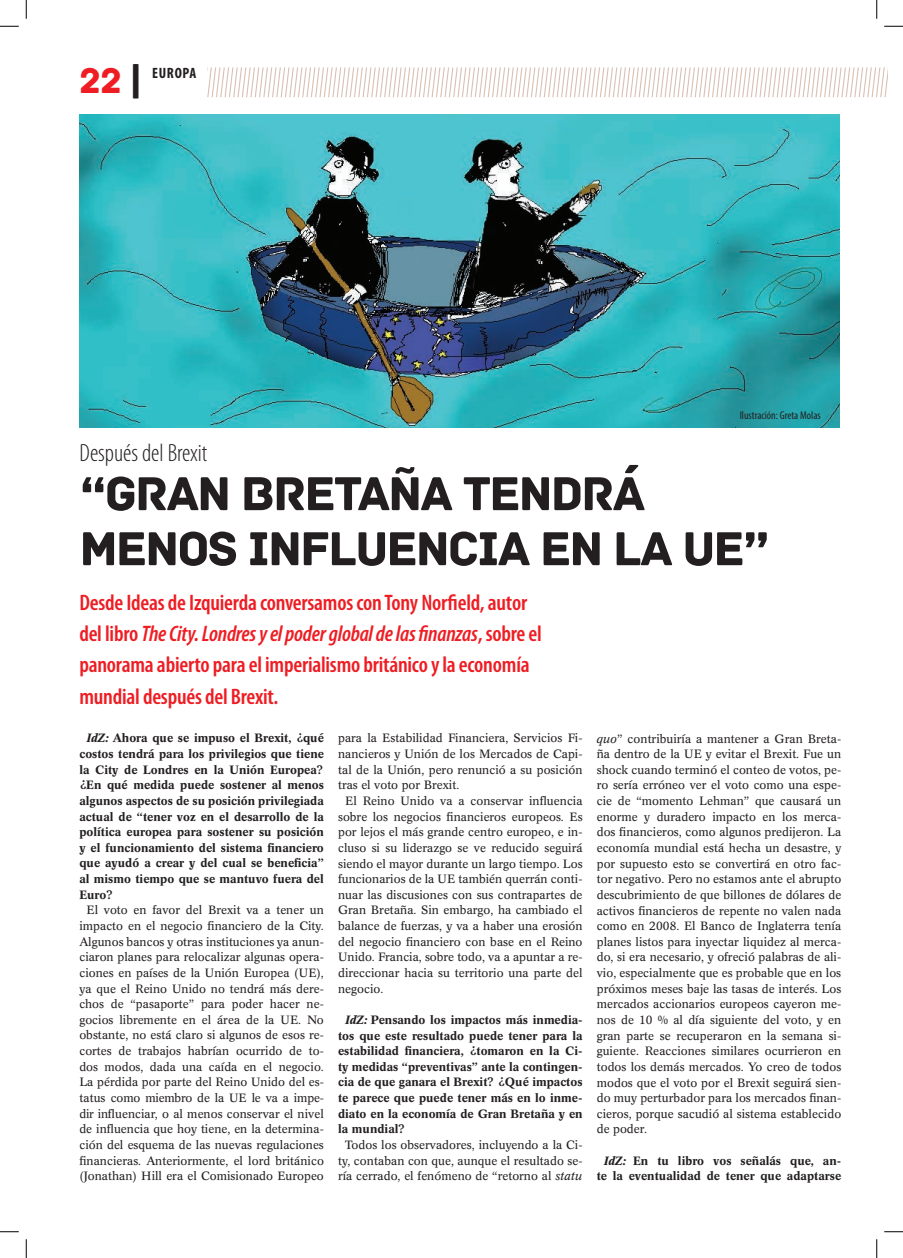
<style>
.page{position:relative;width:903px;height:1258px;background:#fff}
.page>*{position:absolute;margin:0;border:0;box-sizing:border-box;transform-origin:0 0}
.t1{font:50px/55px "Archive";letter-spacing:-.04em;color:#231f20}
.t2{font:37.5px "Archive";color:#ee1d23}
.t3{font:300 condensed 25px "Myriad Pro";color:#231f20}
.t4{font:600 condensed 22.5px/31.2px "Myriad Pro";letter-spacing:-.01em;color:#ee1d23}
.t5{font:700 condensed 15px "Myriad Pro";letter-spacing:.045em;color:#231f20}
.t6{font:11.88px/15.6px "Concorde BE";color:#231f20;text-align:center}
.t7{font:500 11.88px/15.6px "Concorde BE";color:#231f20;text-align:justify}
.t8{font:condensed 11.25px "Myriad Pro";color:#231f20}
.s1{font-family:"Signika";font-weight:700;color:#231f20}
.s2{font-style:italic}
</style>
<div class="page">
<svg style="left:207px;top:67px;width:680px;height:30px"></svg>
<img style="left:79px;top:115px;width:761px;height:312px">
<svg style="left:0;top:25px;width:19px;height:2px"></svg>
<svg style="left:884px;top:25px;width:19px;height:2px"></svg>
<svg style="left:0;top:1231px;width:19px;height:1px"></svg>
<svg style="left:884px;top:1231px;width:19px;height:1px"></svg>
<svg style="left:25px;top:0;width:2px;height:19px"></svg>
<svg style="left:25px;top:1239px;width:2px;height:18px"></svg>
<svg style="left:876px;top:0;width:1px;height:19px"></svg>
<svg style="left:876px;top:1239px;width:1px;height:18px"></svg>
<h2 class="t2" style="left:79px;top:59px;width:63px">22 <span class="s1">|</span></h2>
<p class="t5" style="left:152px;top:64px;width:46px">EUROPA</p>
<p class="t8" style="left:740px;top:408px;width:83px">Ilustración: Greta Molas</p>
<h3 class="t3" style="left:79px;top:439px;width:129px">Después del Brexit</h3>
<h1 class="t1" style="left:79px;top:466px;width:692px">“GRAN BRETAÑA TENDRÁ<br>MENOS INFLUENCIA EN LA UE”</h1>
<h3 class="t4" style="left:79px;top:587px;width:464px">Desde Ideas de Izquierda conversamos con Tony Norfield, autor del libro <span class="s2">The City. Londres y el poder global de las finanzas</span>, sobre el panorama abierto para el imperialismo británico y la economía mundial después del Brexit.</h3>
<p class="t7" style="left:79px;top:730px;width:246px;text-indent:7px"><span class="s2">IdZ:</span> Ahora que se impuso el Brexit, ¿qué costos tendrá para los privilegios que tiene la City de Londres en la Unión Europea? ¿En qué medida puede sostener al menos algunos aspectos de su posición privilegiada actual de “tener voz en el desarrollo de la política europea para sostener su posición y el funcionamiento del sistema financiero que ayudó a crear y del cual se beneficia” al mismo tiempo que se mantuvo fuera del Euro?</p>
<p class="t6" style="left:79px;top:902px;width:246px">El voto en favor del Brexit va a tener un impacto en el negocio financiero de la City.<br>Algunos bancos y otras instituciones ya anun&shy;ciaron planes para relocalizar algunas opera&shy;ciones en países de la Unión Europea (UE), ya que el Reino Unido no tendrá más dere&shy;chos de “pasaporte” para poder hacer ne&shy;gocios libremente en el área de la UE. No obstante, no está claro si algunos de esos re&shy;cortes de trabajos habrían ocurrido de to&shy;dos modos, dada una caída en el negocio.<br>La pérdida por parte del Reino Unido del es&shy;tatus como miembro de la UE le va a impe&shy;dir influenciar, o al menos conservar el nivel de influencia que hoy tiene, en la determina&shy;ción del esquema de las nuevas regulaciones financieras. Anteriormente, el lord británico (Jonathan) Hill era el Comisionado Europeo</p>
<p class="t6" style="left:338px;top:730px;width:246px">para la Estabilidad Financiera, Servicios Fi-</p>
<p class="t6" style="left:338px;top:746px;width:246px">nancieros y Unión de los Mercados de Capi-</p>
<p class="t6" style="left:338px;top:761px;width:246px">tal de la Unión, pero renunció a su posición</p>
<p class="t6" style="left:338px;top:777px;width:123px">tras el voto por Brexit.</p>
<p class="t6" style="left:345px;top:793px;width:239px">El Reino Unido va a conservar influencia</p>
<p class="t6" style="left:338px;top:808px;width:246px">sobre los negocios financieros europeos. Es</p>
<p class="t6" style="left:338px;top:824px;width:246px">por lejos el más grande centro europeo, e in-</p>
<p class="t6" style="left:338px;top:840px;width:246px">cluso si su liderazgo se ve reducido seguirá</p>
<p class="t6" style="left:338px;top:855px;width:246px">siendo el mayor durante un largo tiempo. Los</p>
<p class="t6" style="left:338px;top:871px;width:246px">funcionarios de la UE también querrán conti-</p>
<p class="t6" style="left:338px;top:886px;width:246px">nuar las discusiones con sus contrapartes de</p>
<p class="t6" style="left:338px;top:902px;width:246px">Gran Bretaña. Sin embargo, ha cambiado el</p>
<p class="t6" style="left:338px;top:918px;width:246px">balance de fuerzas, y va a haber una erosión</p>
<p class="t6" style="left:338px;top:933px;width:246px">del negocio financiero con base en el Reino</p>
<p class="t6" style="left:338px;top:949px;width:246px">Unido. Francia, sobre todo, va a apuntar a re-</p>
<p class="t6" style="left:338px;top:965px;width:246px">direccionar hacia su territorio una parte del</p>
<p class="t6" style="left:338px;top:980px;width:47px">negocio.</p>
<p class="t7" style="left:338px;top:1011px;width:246px;text-indent:7px"><span class="s2">IdZ:</span> Pensando los impactos más inmedia&shy;tos que este resultado puede tener para la estabilidad financiera, ¿tomaron en la Ci&shy;ty medidas “preventivas” ante la contingen&shy;cia de que ganara el Brexit? ¿Qué impactos te parece que puede tener más en lo inme&shy;diato en la economía de Gran Bretaña y en la mundial?</p>
<p class="t6" style="left:338px;top:1137px;width:246px">Todos los observadores, incluyendo a la Ci&shy;ty, contaban con que, aunque el resultado se&shy;ría cerrado, el fenómeno de “retorno al <span class="s2">statu</span></p>
<p class="t6" style="left:597px;top:730px;width:246px;text-align:justify"><span class="s2">quo</span>” contribuiría a mantener a Gran Breta&shy;ña dentro de la UE y evitar el Brexit. Fue un shock cuando terminó el conteo de votos, pe&shy;ro sería erróneo ver el voto como una espe&shy;cie de “momento Lehman” que causará un enorme y duradero impacto en los merca&shy;dos financieros, como algunos predijeron. La economía mundial está hecha un desastre, y por supuesto esto se convertirá en otro fac&shy;tor negativo. Pero no estamos ante el abrupto descubrimiento de que billones de dólares de activos financieros de repente no valen nada como en 2008. El Banco de Inglaterra tenía planes listos para inyectar liquidez al merca&shy;do, si era necesario, y ofreció palabras de ali&shy;vio, especialmente que es probable que en los próximos meses baje las tasas de interés. Los mercados accionarios europeos cayeron me&shy;nos de 10 % al día siguiente del voto, y en gran parte se recuperaron en la semana si&shy;guiente. Reacciones similares ocurrieron en todos los demás mercados. Yo creo de todos modos que el voto por el Brexit seguirá sien&shy;do muy perturbador para los mercados finan&shy;cieros, porque sacudió al sistema establecido de poder.</p>
<p class="t7" style="left:597px;top:1152px;width:246px;text-align:center"><span class="s2">IdZ:</span> En tu libro vos señalás que, an&shy;te la eventualidad de tener que adaptarse</p>
</div>
